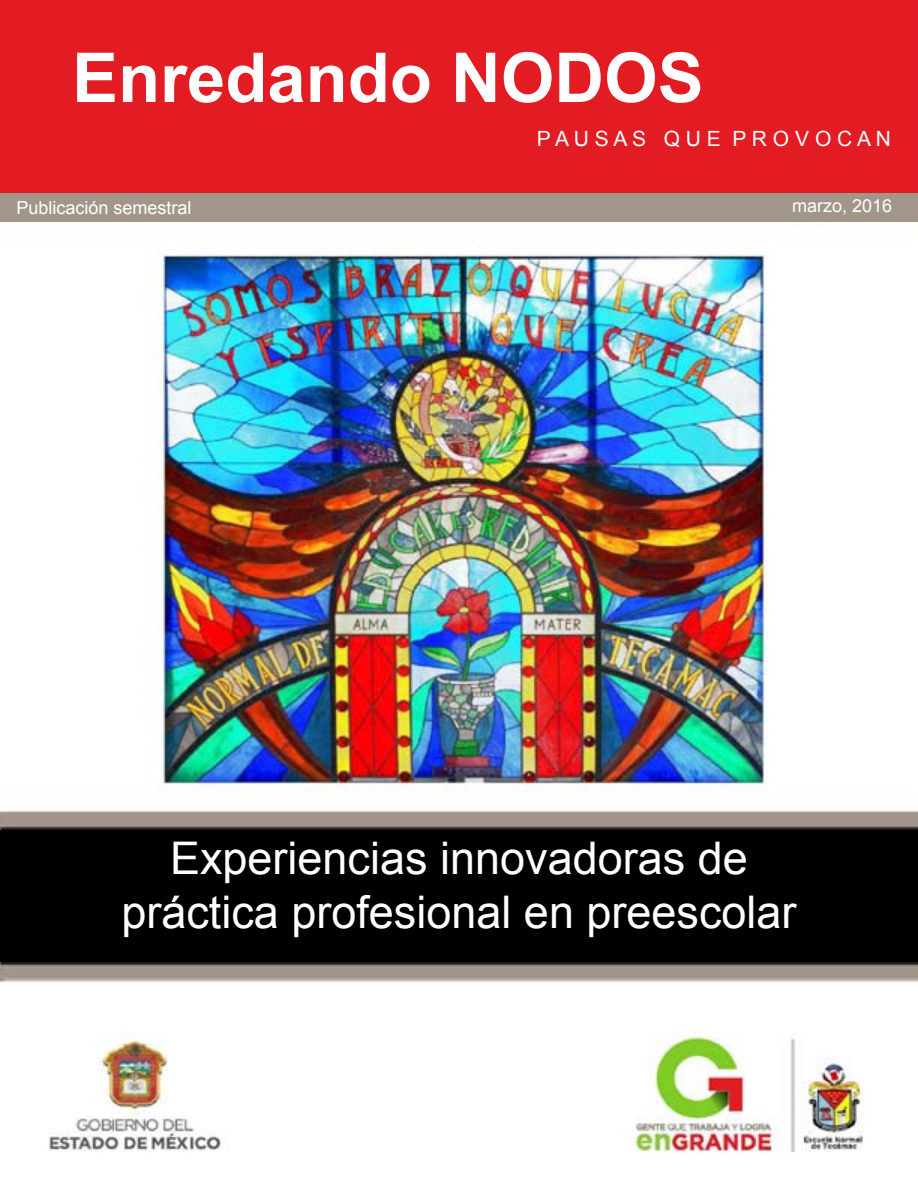
<style>
.page{position:relative;width:918px;height:1188px;background:#fff}
.page>*{position:absolute;margin:0;border:0;box-sizing:border-box;transform-origin:0 0}
.t1{font:45px/54px "Arial";color:#fff;text-align:center}
.t2{font:21px "Arial";color:#fff}
.t3{font:18px "Arial";color:#fff}
</style>
<div class="page">
<img style="left:0;top:0;width:918px;height:1153px">
<div style="left:1px;top:2px;width:916px;height:191px;background:#e31c23"></div>
<div style="left:0;top:1px;width:918px;height:193px;border:2px solid #e21a24"></div>
<svg style="left:77px;top:52px;width:623px;height:51px"></svg>
<div style="left:0;top:193px;width:918px;height:28px;background:#a2968a"></div>
<div style="left:0;top:830px;width:918px;height:132px;background:#000"></div>
<p class="t2" style="left:537px;top:125px;width:356px">P A U S A S Q U E P R O V O C A N</p>
<p class="t3" style="left:16px;top:196px;width:177px">Publicación semestral</p>
<p class="t3" style="left:792px;top:193px;width:102px">marzo, 2016</p>
<p class="t1" style="left:121px;top:831px;width:677px">Experiencias innovadoras de práctica profesional en preescolar</p>
</div>
